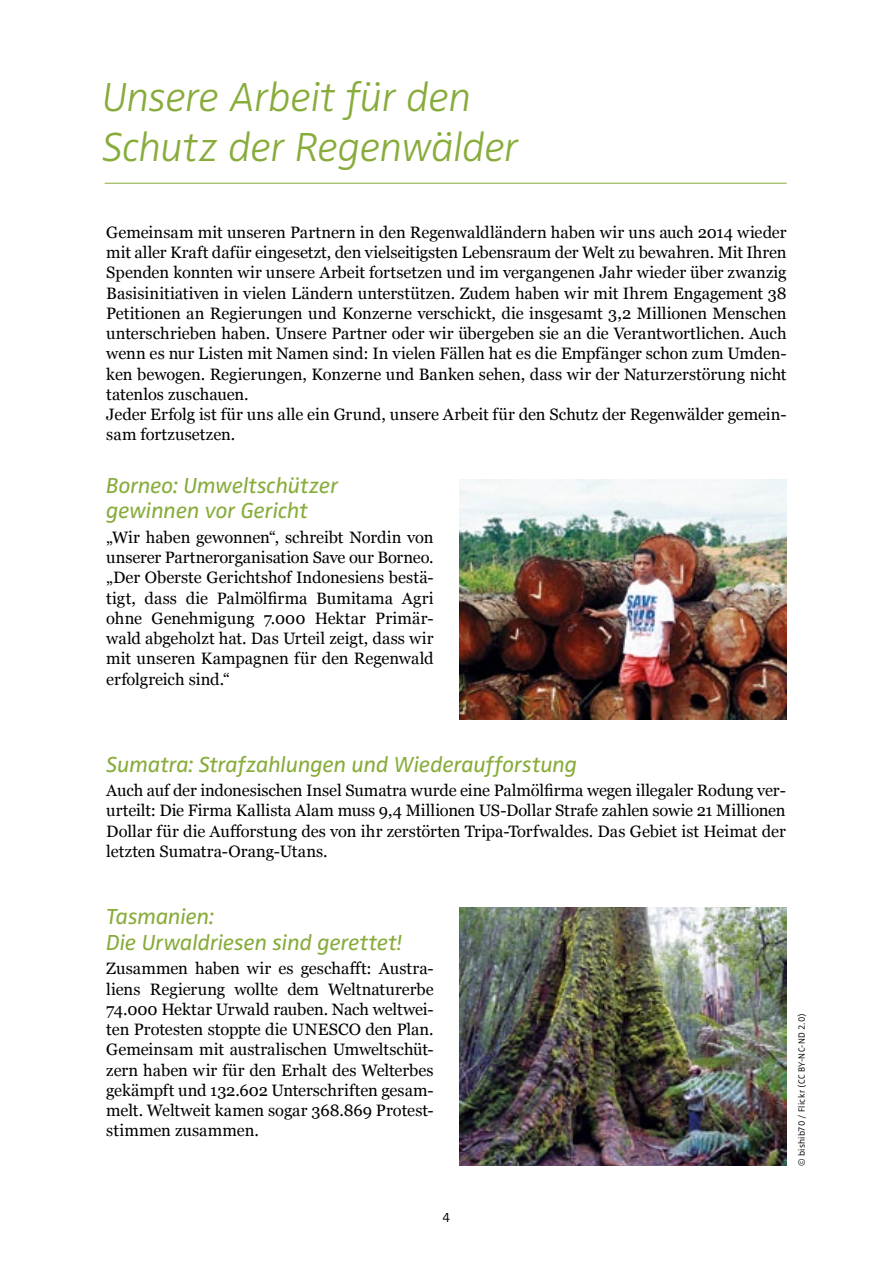
<style>
.page{position:relative;width:893px;height:1263px;background:#fff}
.page>*{position:absolute;margin:0;border:0;box-sizing:border-box;transform-origin:0 0}
.t1{font:italic 300 42px/50.4px "Zwo";letter-spacing:-.015em;color:#88ac3b}
.t2{font:italic 22.5px/25.5px "Zwo";letter-spacing:-.005em;color:#88ac3b}
.t3{font:16.5px/20.2px "Georgia";letter-spacing:-.005em;color:#000;text-align:justify}
.t4{font:300 13.5px "Zwo";color:#000}
.t5{font:300 9.3px "Zwo";letter-spacing:.025em;color:#000}
</style>
<div class="page">
<hr style="left:105px;top:183px;width:682px;height:1px;background:#88ac3b">
<img style="left:459px;top:479px;width:328px;height:241px">
<img style="left:459px;top:907px;width:328px;height:258px">
<h1 class="t1" style="left:102px;top:71px;width:418px">Unsere Arbeit für den<br>Schutz der Regenwälder</h1>
<p class="t3" style="left:106px;top:221px;width:682px;text-align:left">Gemeinsam mit unseren Partnern in den Regenwaldländern haben wir uns auch 2014 wieder mit aller Kraft dafür eingesetzt, den vielseitigsten Lebensraum der Welt zu bewahren. Mit Ihren Spenden konnten wir unsere Arbeit fortsetzen und im vergangenen Jahr wieder über zwanzig Basisinitiativen in vielen Ländern unterstützen. Zudem haben wir mit Ihrem Engagement 38<br>Petitionen an Regierungen und Konzerne verschickt, die insgesamt 3,2 Millionen Menschen unterschrieben haben. Unsere Partner oder wir übergeben sie an die Verantwortlichen. Auch wenn es nur Listen mit Namen sind: In vielen Fällen hat es die Empfänger schon zum Umden&shy;ken bewogen. Regierungen, Konzerne und Banken sehen, dass wir der Naturzerstörung nicht tatenlos zuschauen.<br>Jeder Erfolg ist für uns alle ein Grund, unsere Arbeit für den Schutz der Regenwälder gemein&shy;sam fortzusetzen.</p>
<h2 class="t2" style="left:106px;top:472px;width:234px">Borneo: Umweltschützer gewinnen vor Gericht</h2>
<p class="t3" style="left:106px;top:526px;width:329px">„Wir haben gewonnen“, schreibt Nordin von unserer Partnerorganisation Save our Borneo. „Der Oberste Gerichtshof Indonesiens bestä&shy;tigt, dass die Palmölfirma Bumitama Agri ohne Genehmigung 7.000 Hektar Primär&shy;wald abgeholzt hat. Das Urteil zeigt, dass wir mit unseren Kampagnen für den Regenwald erfolgreich sind.“</p>
<h2 class="t2" style="left:106px;top:751px;width:472px">Sumatra: Strafzahlungen und Wiederaufforstung</h2>
<p class="t3" style="left:106px;top:780px;width:681px">Auch auf der indonesischen Insel Sumatra wurde eine Palmölfirma wegen illegaler Rodung ver&shy;urteilt: Die Firma Kallista Alam muss 9,4 Millionen US-Dollar Strafe zahlen sowie 21 Millionen Dollar für die Aufforstung des von ihr zerstörten Tripa-Torfwaldes. Das Gebiet ist Heimat der letzten Sumatra-Orang-Utans.</p>
<h2 class="t2" style="left:106px;top:904px;width:297px">Tasmanien:<br>Die Urwaldriesen sind gerettet!</h2>
<p class="t3" style="left:106px;top:958px;width:329px">Zusammen haben wir es geschafft: Austra&shy;liens Regierung wollte dem Weltnaturerbe 74.000 Hektar Urwald rauben. Nach weltwei&shy;ten Protesten stoppte die UNESCO den Plan.<br>Gemeinsam mit australischen Umweltschüt&shy;zern haben wir für den Erhalt des Welterbes gekämpft und 132.602 Unterschriften gesam&shy;melt. Weltweit kamen sogar 368.869 Protest&shy;stimmen zusammen.</p>
<p class="t4" style="left:443px;top:1210px;width:9px">4</p>
<p class="t5" style="left:796px;top:1166px;width:154px;rotate:-90deg">© bishib70 / Flickr (CC BY-NC-ND 2.0)</p>
</div>
